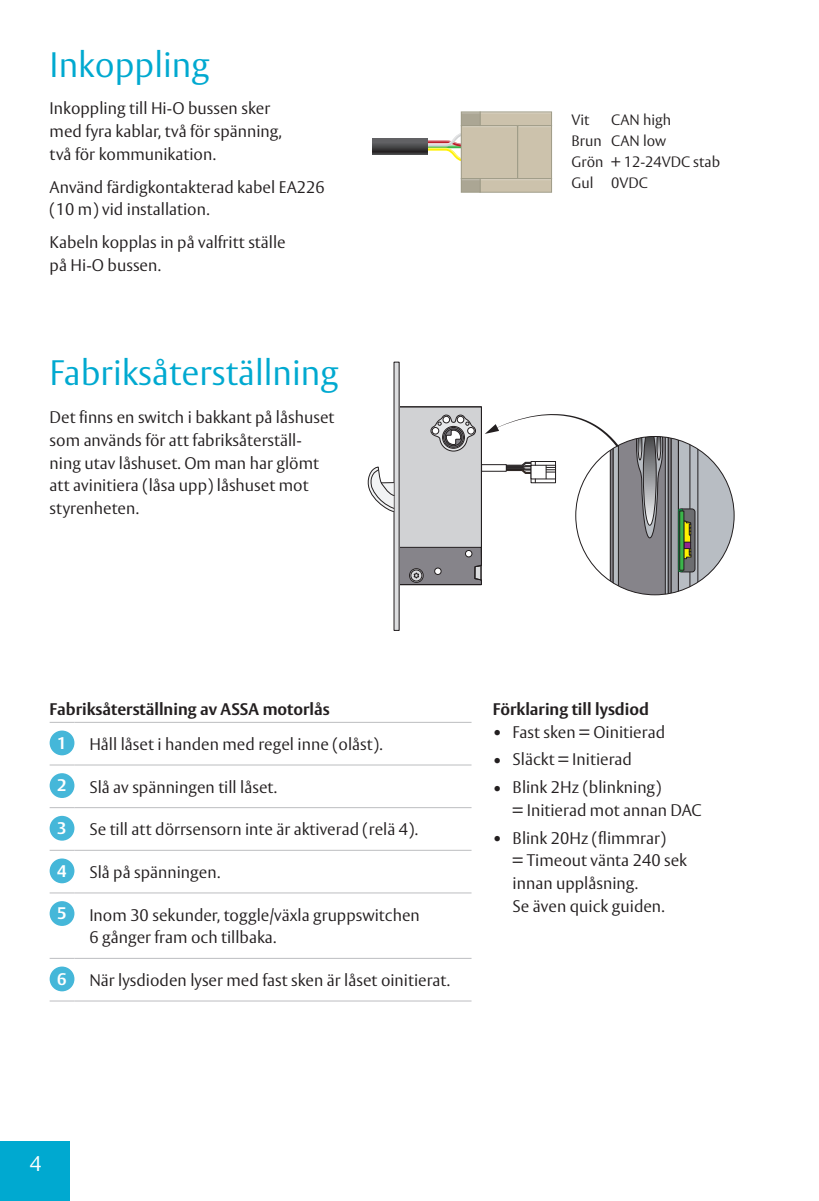
<style>
.page{position:relative;width:819px;height:1201px;background:#fff}
.page>*{position:absolute;margin:0;border:0;box-sizing:border-box;transform-origin:0 0}
.t1{font:300 35px "ASSA Vesta";color:#00a9d0}
.t2{font:300 21px "ASSA Vesta";color:#fff}
.t3{font:300 16.62px/22.8px "ASSA Vesta";color:#231f20}
.t4{font:700 16.62px "ASSA Vesta";color:#231f20}
.t5{font:700 16.62px "ASSA Vesta";color:#fff}
.t6{font:300 14.88px/21px "ASSA Vesta";color:#231f20}
.s1{font-size:17.5px}
</style>
<div class="page">
<svg style="left:422px;top:131px;width:39px;height:32px"></svg>
<div style="left:461px;top:126px;width:56px;height:53px;background:#ccc2ac"></div>
<div style="left:461px;top:125px;width:57px;height:54px;border:1px solid #9f9c88"></div>
<div style="left:517px;top:126px;width:34px;height:53px;background:#ccc2ac"></div>
<div style="left:517px;top:125px;width:35px;height:54px;border:1px solid #9f9c88"></div>
<div style="left:480px;top:112px;width:71px;height:14px;background:#ccc2ac"></div>
<div style="left:479px;top:111px;width:73px;height:15px;border:1px solid #9f9c88"></div>
<div style="left:480px;top:179px;width:71px;height:13px;background:#ccc2ac"></div>
<div style="left:479px;top:178px;width:73px;height:15px;border:1px solid #9f9c88"></div>
<div style="left:461px;top:112px;width:19px;height:14px;background:#aba694"></div>
<div style="left:461px;top:111px;width:19px;height:15px;border:1px solid #9f9c88"></div>
<div style="left:461px;top:179px;width:19px;height:13px;background:#aba694"></div>
<div style="left:461px;top:178px;width:19px;height:15px;border:1px solid #9f9c88"></div>
<hr style="left:462px;top:127px;width:54px;height:1px;background:#cec5b0">
<hr style="left:462px;top:126px;width:54px;height:1px;background:#fff">
<hr style="left:518px;top:127px;width:33px;height:1px;background:#cec5b0">
<hr style="left:518px;top:126px;width:33px;height:1px;background:#fff">
<hr style="left:480px;top:113px;width:71px;height:1px;background:#d2cab7">
<hr style="left:480px;top:112px;width:71px;height:1px;background:#fff">
<svg style="left:461px;top:112px;width:18px;height:2px"></svg>
<hr style="left:480px;top:179px;width:71px;height:1px;background:#fff">
<svg style="left:461px;top:179px;width:18px;height:1px"></svg>
<svg style="left:372px;top:139px;width:55px;height:16px"></svg>
<div style="left:394px;top:362px;width:5px;height:268px;background:#dcdddf"></div>
<svg style="left:367px;top:406px;width:367px;height:189px"></svg>
<div style="left:467px;top:427px;width:7px;height:7px;background:#fff;border-radius:50%"></div>
<div style="left:467px;top:427px;width:7px;height:7px;border:1px solid #231f20;border-radius:50%"></div>
<div style="left:443px;top:416px;width:6px;height:7px;background:#fff;border-radius:50%"></div>
<div style="left:443px;top:416px;width:7px;height:7px;border:1px solid #231f20;border-radius:50%"></div>
<div style="left:457px;top:416px;width:7px;height:7px;background:#fff;border-radius:50%"></div>
<div style="left:457px;top:416px;width:7px;height:7px;border:1px solid #231f20;border-radius:50%"></div>
<hr style="left:74px;top:722px;width:397px;height:1px;background:#bcbdc0">
<hr style="left:74px;top:764px;width:397px;height:1px;background:#bcbdc0">
<hr style="left:74px;top:807px;width:397px;height:1px;background:#bcbdc0">
<hr style="left:74px;top:849px;width:397px;height:1px;background:#bcbdc0">
<hr style="left:74px;top:892px;width:397px;height:1px;background:#bcbdc0">
<hr style="left:74px;top:958px;width:397px;height:1px;background:#bcbdc0">
<hr style="left:74px;top:1000px;width:397px;height:1px;background:#bcbdc0">
<svg style="left:50px;top:722px;width:24px;height:1px"></svg>
<svg style="left:50px;top:764px;width:24px;height:1px"></svg>
<svg style="left:50px;top:807px;width:24px;height:1px"></svg>
<svg style="left:50px;top:849px;width:24px;height:1px"></svg>
<svg style="left:50px;top:892px;width:24px;height:1px"></svg>
<svg style="left:50px;top:958px;width:24px;height:1px"></svg>
<svg style="left:50px;top:1000px;width:24px;height:1px"></svg>
<div style="left:50px;top:730px;width:24px;height:25px;background:#45b7d9;border-radius:50%"></div>
<div style="left:50px;top:773px;width:24px;height:25px;background:#45b7d9;border-radius:50%"></div>
<div style="left:50px;top:815px;width:24px;height:25px;background:#45b7d9;border-radius:50%"></div>
<div style="left:50px;top:858px;width:24px;height:25px;background:#45b7d9;border-radius:50%"></div>
<div style="left:50px;top:901px;width:24px;height:25px;background:#45b7d9;border-radius:50%"></div>
<div style="left:50px;top:966px;width:24px;height:25px;background:#45b7d9;border-radius:50%"></div>
<div style="left:0;top:1141px;width:69px;height:59px;background:#00a9d0"></div>
<h1 class="t1" style="left:50px;top:43px;width:161px">Inkoppling</h1>
<p class="t3" style="left:50px;top:98px;width:234px">Inkoppling till Hi-O bussen sker med fyra kablar, två för spänning, två för kommunikation.</p>
<p class="t3" style="left:50px;top:176px;width:276px">Använd färdigkontakterad kabel EA226 (10 m) vid installation.</p>
<p class="t3" style="left:50px;top:231px;width:237px">Kabeln kopplas in på valfritt ställe på Hi-O bussen.</p>
<h1 class="t1" style="left:50px;top:352px;width:290px">Fabriksåterställning</h1>
<p class="t3" style="left:50px;top:406px;width:286px">Det finns en switch i bakkant på låshuset som används för att fabriksåterställ&shy;ning utav låshuset. Om man har glömt att avinitiera (låsa upp) låshuset mot styrenheten.</p>
<p class="t6" style="left:571px;top:110px;width:150px;text-indent:40px">CAN high<br>Brun CAN low<br>Grön + 12-24VDC stab<br>Gul 0VDC</p>
<p class="t6" style="left:571px;top:110px;width:19px">Vit</p>
<p class="t4" style="left:50px;top:699px;width:281px">Fabriksåterställning av ASSA motorlås</p>
<p class="t5" style="left:57px;top:732px;width:11px">1</p>
<p class="t3" style="left:89px;top:733px;width:295px">Håll låset i handen med regel inne (olåst).</p>
<p class="t5" style="left:57px;top:775px;width:11px">2</p>
<p class="t3" style="left:89px;top:776px;width:189px">Slå av spänningen till låset.</p>
<p class="t5" style="left:57px;top:818px;width:11px">3</p>
<p class="t3" style="left:89px;top:819px;width:330px">Se till att dörrsensorn inte är aktiverad (relä 4).</p>
<p class="t5" style="left:57px;top:860px;width:11px">4</p>
<p class="t3" style="left:89px;top:861px;width:132px">Slå på spänningen.</p>
<p class="t5" style="left:57px;top:903px;width:11px">5</p>
<p class="t3" style="left:89px;top:904px;width:332px">Inom 30 sekunder, toggle/växla gruppswitchen<br>6 gånger fram och tillbaka.</p>
<p class="t5" style="left:57px;top:968px;width:11px">6</p>
<p class="t3" style="left:89px;top:969px;width:362px">När lysdioden lyser med fast sken är låset oinitierat.</p>
<p class="t4" style="left:492px;top:699px;width:158px">Förklaring till lysdiod</p>
<p class="t3" style="left:492px;top:721px;width:174px"><span class="s1">•</span> Fast sken = Oinitierad</p>
<p class="t3" style="left:492px;top:749px;width:141px"><span class="s1">•</span> Släckt = Initierad</p>
<p class="t3" style="left:512px;top:776px;width:190px;text-indent:-20px"><span class="s1">•</span> Blink 2Hz (blinkning)<br>= Initierad mot annan DAC</p>
<p class="t3" style="left:512px;top:827px;width:176px;text-indent:-20px"><span class="s1">•</span> Blink 20Hz (flimmrar)<br>= Timeout vänta 240 sek innan upplåsning.<br>Se även quick guiden.</p>
<p class="t2" style="left:30px;top:1151px;width:13px">4</p>
</div>
